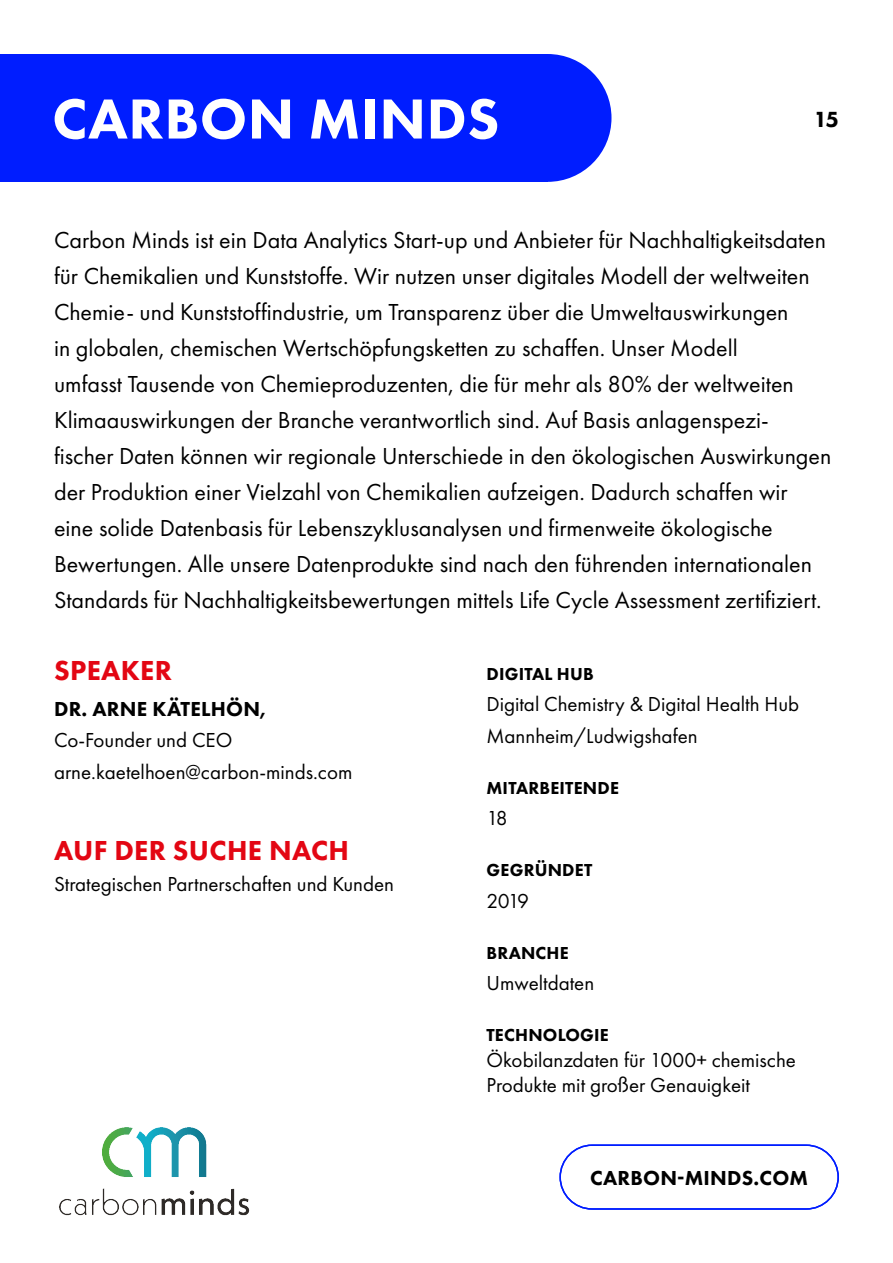
<style>
.page{position:relative;width:893px;height:1263px;background:#fff}
.page>*{position:absolute;margin:0;border:0;box-sizing:border-box;transform-origin:0 0}
.Inhalt_StartUps{font:800 58.5px "Futura PT";letter-spacing:.01em;color:#fff}
.t1{font:800 28.5px "Futura PT";letter-spacing:.01em;color:#e30613}
.fließ_2{font:24px/36px "Futura PT";color:#000}
.t2{font:800 22.65px "Futura PT";color:#000}
.Fließtext{font:21px/31.5px "Futura PT";color:#000}
.Fließtext_Raster{font:21px "Futura PT";color:#000}
.t3{font:800 21px "Futura PT";letter-spacing:.01em;color:#000}
.t4{font:800 18px "Futura PT";letter-spacing:.01em;color:#000}
</style>
<div class="page">
<div style="left:0;top:54px;width:548px;height:128px;background:#001dff"></div>
<div style="left:484px;top:54px;width:127px;height:128px;background:#001dff;border-radius:50%"></div>
<img style="left:59px;top:1127px;width:191px;height:89px">
<div style="left:559px;top:1144px;width:280px;height:66px;border:2px solid #001dff;border-radius:32px"></div>
<p class="Inhalt_StartUps" style="left:52px;top:82px;width:449px">CARBON MINDS</p>
<p class="t2" style="left:814px;top:105px;width:27px">15</p>
<p class="fließ_2" style="left:54px;top:221px;width:779px">Carbon Minds ist ein Data Analytics Start-up und Anbieter für Nachhaltigkeitsdaten für Chemikalien und Kunststoffe. Wir nutzen unser digitales Modell der weltweiten Chemie- und Kunststoffindustrie, um Transparenz über die Umweltauswirkungen<br>in globalen, chemischen Wertschöpfungsketten zu schaffen. Unser Modell<br>umfasst Tausende von Chemieproduzenten, die für mehr als 80% der weltweiten Klimaauswirkungen der Branche verantwortlich sind. Auf Basis anlagenspezi&shy;fischer Daten können wir regionale Unterschiede in den ökologischen Auswirkungen der Produktion einer Vielzahl von Chemikalien aufzeigen. Dadurch schaffen wir eine solide Datenbasis für Lebenszyklusanalysen und firmenweite ökologische Bewertungen. Alle unsere Datenprodukte sind nach den führenden internationalen Standards für Nachhaltigkeitsbewertungen mittels Life Cycle Assessment zertifiziert.</p>
<p class="t1" style="left:54px;top:652px;width:119px">SPEAKER</p>
<p class="t3" style="left:54px;top:695px;width:213px">DR. ARNE KÄTELHÖN,</p>
<p class="Fließtext" style="left:54px;top:724px;width:180px">Co-Founder und CEO</p>
<p class="Fließtext" style="left:54px;top:756px;width:300px">arne.kaetelhoen@carbon-minds.com</p>
<p class="t1" style="left:54px;top:832px;width:296px">AUF DER SUCHE NACH</p>
<p class="Fließtext_Raster" style="left:54px;top:872px;width:342px">Strategischen Partnerschaften und Kunden</p>
<p class="t4" style="left:486px;top:662px;width:109px">DIGITAL HUB</p>
<p class="Fließtext" style="left:486px;top:688px;width:314px">Digital Chemistry &amp; Digital Health Hub<br>Mannheim/Ludwigshafen</p>
<p class="t4" style="left:486px;top:776px;width:134px">MITARBEITENDE</p>
<p class="Fließtext" style="left:486px;top:802px;width:23px">18</p>
<p class="t4" style="left:486px;top:859px;width:107px">GEGRÜNDET</p>
<p class="Fließtext" style="left:486px;top:885px;width:44px">2019</p>
<p class="t4" style="left:486px;top:941px;width:84px">BRANCHE</p>
<p class="Fließtext" style="left:486px;top:967px;width:109px">Umweltdaten</p>
<p class="t4" style="left:486px;top:1024px;width:124px">TECHNOLOGIE</p>
<p class="Fließtext" style="left:486px;top:1047px;width:311px;line-height:25.5px">Ökobilanzdaten für 1000+ chemische<br>Produkte mit großer Genauigkeit</p>
<p class="t3" style="left:590px;top:1165px;width:219px">CARBON-MINDS.COM</p>
</div>
